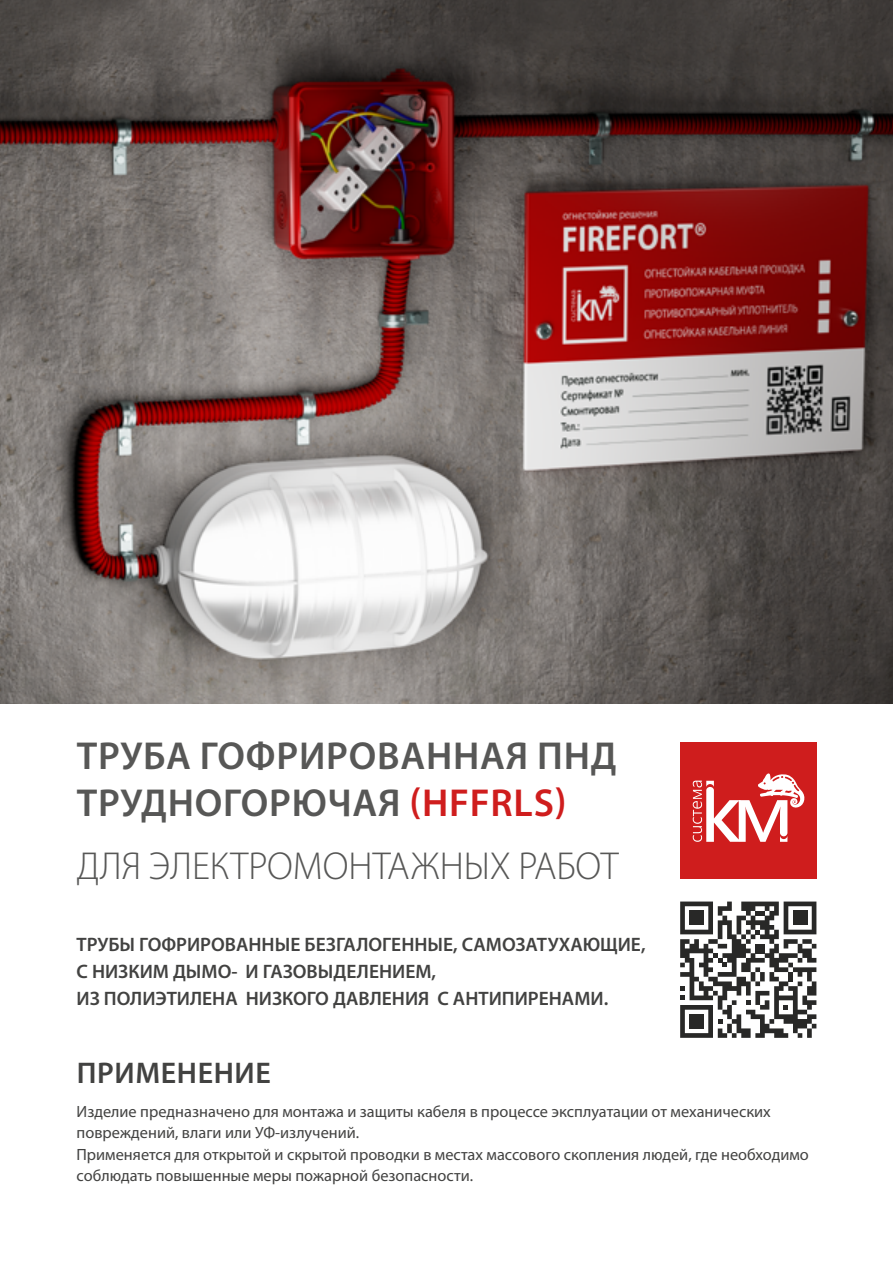
<style>
.page{position:relative;width:893px;height:1263px;background:#fff}
.page>*{position:absolute;margin:0;border:0;box-sizing:border-box;transform-origin:0 0}
.t1{font:600 39.15px/47px "Myriad Pro";letter-spacing:.02em;color:#575756}
.t2{font:300 39.15px "Myriad Pro";color:#575756}
.t3{font:600 30px "Myriad Pro";letter-spacing:.02em;color:#424241}
.t4{font:600 19.5px/27px "Myriad Pro";color:#424241}
.t5{font:16.35px/21.3px "Myriad Pro";color:#424241}
.s1{color:#cf1d1d}
</style>
<div class="page">
<img style="left:0;top:0;width:893px;height:704px">
<div style="left:680px;top:742px;width:136px;height:137px;background:#cf1d1d"></div>
<svg style="left:693px;top:773px;width:112px;height:69px"></svg>
<svg style="left:680px;top:901px;width:136px;height:137px"></svg>
<div style="left:755px;top:911px;width:10px;height:5px;background:#282827"></div>
<div style="left:690px;top:911px;width:14px;height:14px;background:#282827"></div>
<div style="left:793px;top:911px;width:14px;height:14px;background:#282827"></div>
<div style="left:690px;top:1014px;width:14px;height:14px;background:#282827"></div>
<h1 class="t1" style="left:77px;top:731px;width:541px">ТРУБА ГОФРИРОВАННАЯ ПНД<br>ТРУДНОГОРЮЧАЯ <span class="s1">(HFFRLS)</span></h1>
<h1 class="t2" style="left:77px;top:843px;width:543px">ДЛЯ ЭЛЕКТРОМОНТАЖНЫХ РАБОТ</h1>
<p class="t4" style="left:77px;top:930px;width:571px">ТРУБЫ ГОФРИРОВАННЫЕ БЕЗГАЛОГЕННЫЕ, САМОЗАТУХАЮЩИЕ,<br>С НИЗКИМ ДЫМО- И ГАЗОВЫДЕЛЕНИЕМ,<br>ИЗ ПОЛИЭТИЛЕНА НИЗКОГО ДАВЛЕНИЯ С АНТИПИРЕНАМИ.</p>
<h2 class="t3" style="left:77px;top:1053px;width:195px">ПРИМЕНЕНИЕ</h2>
<p class="t5" style="left:77px;top:1101px;width:734px">Изделие предназначено для монтажа и защиты кабеля в процессе эксплуатации от механических повреждений, влаги или УФ-излучений.<br>Применяется для открытой и скрытой проводки в местах массового скопления людей, где необходимо соблюдать повышенные меры пожарной безопасности.</p>
</div>
